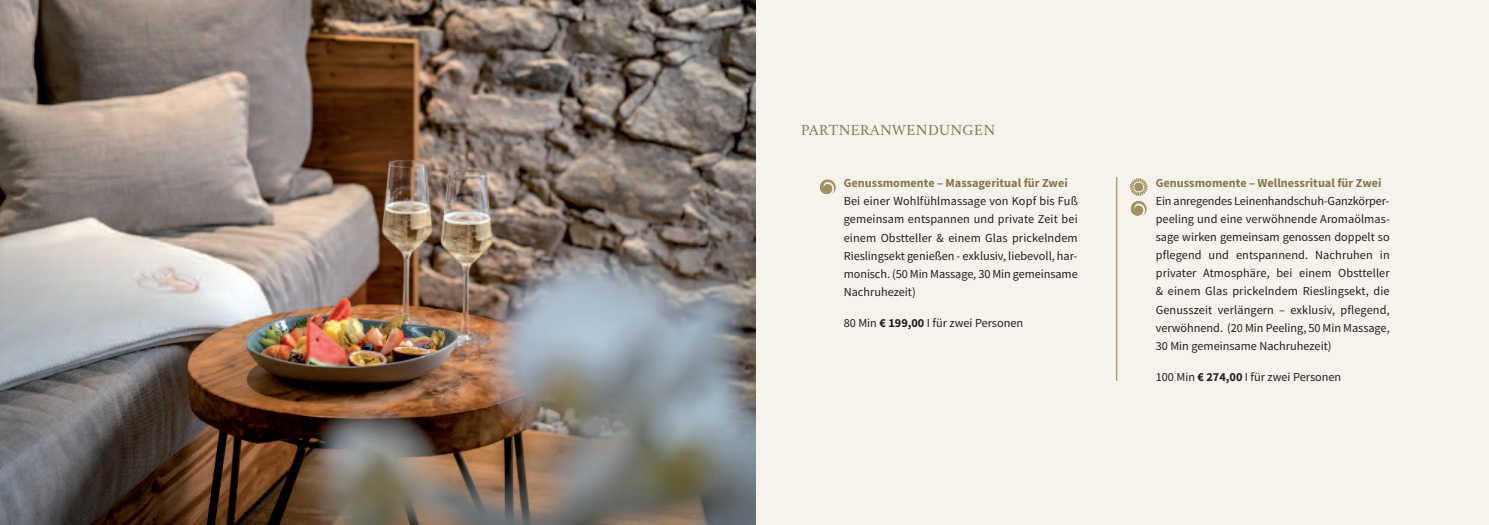
<style>
.page{position:relative;width:1489px;height:525px;background:#fff}
.page>*{position:absolute;margin:0;border:0;box-sizing:border-box;transform-origin:0 0}
.t1{font:15.62px "Amiri";letter-spacing:.025em;color:#8a774e}
.t2{font:12.25px/18.1px "Source Sans Pro";color:#231f20;text-align:justify}
.t3{font:700 12.25px "Source Sans Pro";color:#8a774e}
.s1{font-weight:700}
</style>
<div class="page">
<div style="left:733px;top:0;width:755px;height:524px;background:#f6f2ec"></div>
<hr style="left:1116px;top:177px;width:1px;height:203px;background:#8a774e">
<svg style="left:1130px;top:178px;width:17px;height:37px"></svg>
<svg style="left:820px;top:179px;width:16px;height:15px"></svg>
<img style="left:0;top:0;width:755px;height:524px">
<p class="t1" style="left:801px;top:120px;width:195px">paRtNERaNWENdUNGEN</p>
<p class="t3" style="left:843px;top:175px;width:225px">Genussmomente – massageritual für Zwei</p>
<p class="t2" style="left:843px;top:192px;width:235px">Bei einer Wohlfühlmassage von Kopf bis Fuß gemeinsam entspannen und private Zeit bei einem Obstteller &amp; einem Glas prickelndem Rieslingsekt genießen - exklusiv, liebevoll, har&shy;monisch. (50 Min Massage, 30 Min gemeinsame Nachruhezeit)</p>
<p class="t2" style="left:843px;top:313px;width:181px">80 Min <span class="s1">€ 199,00</span> I für zwei Personen</p>
<p class="t3" style="left:1155px;top:174px;width:227px">Genussmomente – Wellnessritual für Zwei</p>
<p class="t2" style="left:1155px;top:191px;width:235px">Ein anregendes Leinenhandschuh-Ganzkörper&shy;peeling und eine verwöhnende Aromaölmas&shy;sage wirken gemeinsam genossen doppelt so pflegend und entspannend. Nachruhen in privater Atmosphäre, bei einem Obstteller &amp; einem Glas prickelndem Rieslingsekt, die Genusszeit verlängern – exklusiv, pflegend, verwöhnend. (20 Min Peeling, 50 Min Massage, 30 Min gemeinsame Nachruhezeit)</p>
<p class="t2" style="left:1155px;top:367px;width:187px">100 Min <span class="s1">€ 274,00</span> I für zwei Personen</p>
</div>
